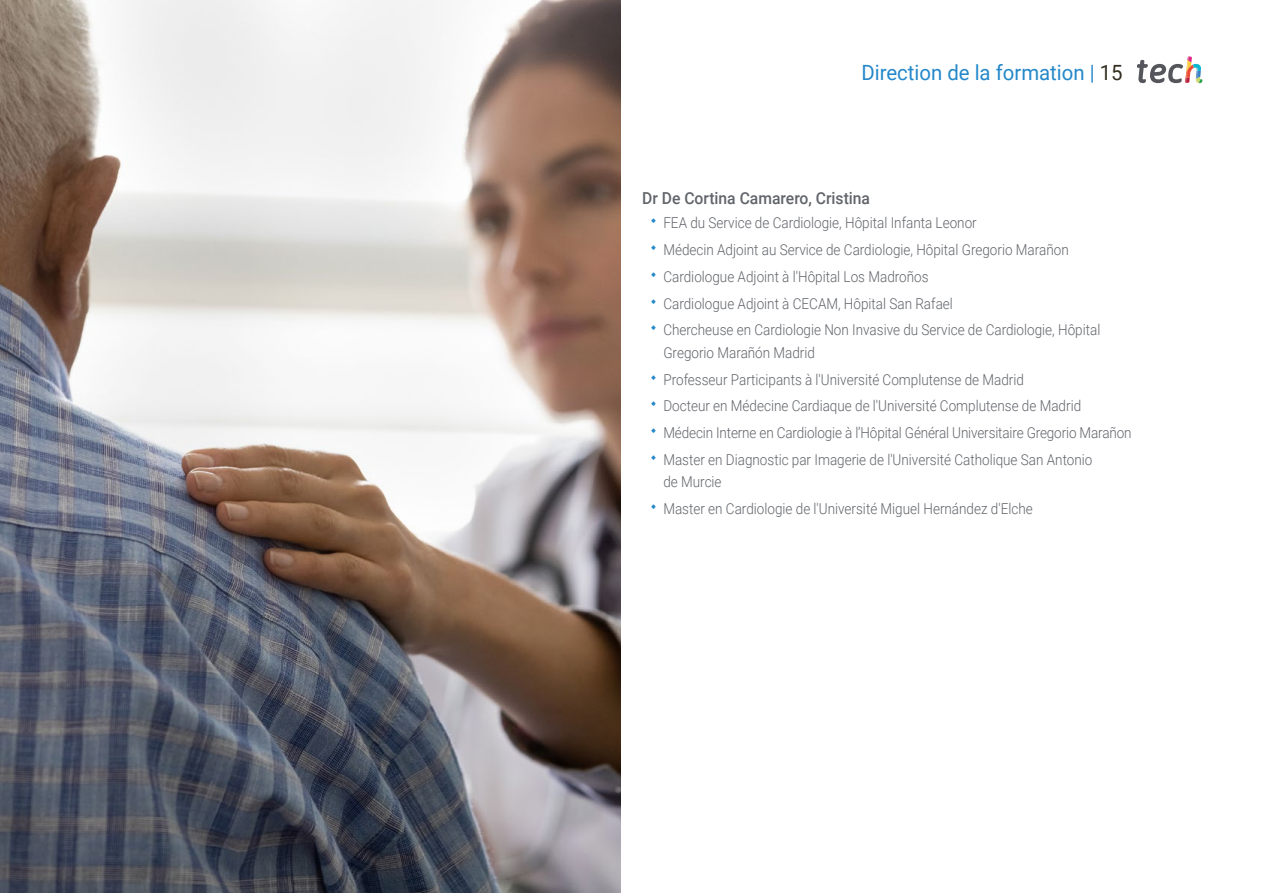
<style>
.page{position:relative;width:1263px;height:893px;background:#fff}
.page>*{position:absolute;margin:0;border:0;box-sizing:border-box;transform-origin:0 0}
.t1{font:21px "Roboto";color:#2488c9}
.t2{font:500 16.5px "Roboto";color:#61646a;scale:.95 1}
.t3{font:300 15px/26.7px "Roboto";color:#61646a;scale:.9 1}
.s1{color:#312e20}
</style>
<div class="page">
<img style="left:0;top:0;width:621px;height:893px">
<svg style="left:1137px;top:56px;width:65px;height:28px"></svg>
<h1 class="t1" style="left:861px;top:57px;width:263px">Direction de la formation | <span class="s1">15</span></h1>
<p class="t2" style="left:642px;top:186px;width:241px">Dr De Cortina Camarero, Cristina</p>
<p class="t3" style="left:663px;top:209px;width:487px">FEA du Service de Cardiologie, Hôpital Infanta Leonor<br>Médecin Adjoint au Service de Cardiologie, Hôpital Gregorio Marañon Cardiologue Adjoint à l'Hôpital Los Madroños<br>Cardiologue Adjoint à CECAM, Hôpital San Rafael<br>Chercheuse en Cardiologie Non Invasive du Service de Cardiologie, Hôpital</p>
<p class="t3" style="left:663px;top:339px;width:522px">Gregorio Marañón Madrid<br>Professeur Participants à l'Université Complutense de Madrid<br>Docteur en Médecine Cardiaque de l'Université Complutense de Madrid Médecin Interne en Cardiologie à l’Hôpital Général Universitaire Gregorio Marañon Master en Diagnostic par Imagerie de l'Université Catholique San Antonio</p>
<p class="t3" style="left:663px;top:468px;width:412px">de Murcie<br>Master en Cardiologie de l'Université Miguel Hernández d'Elche</p>
</div>
